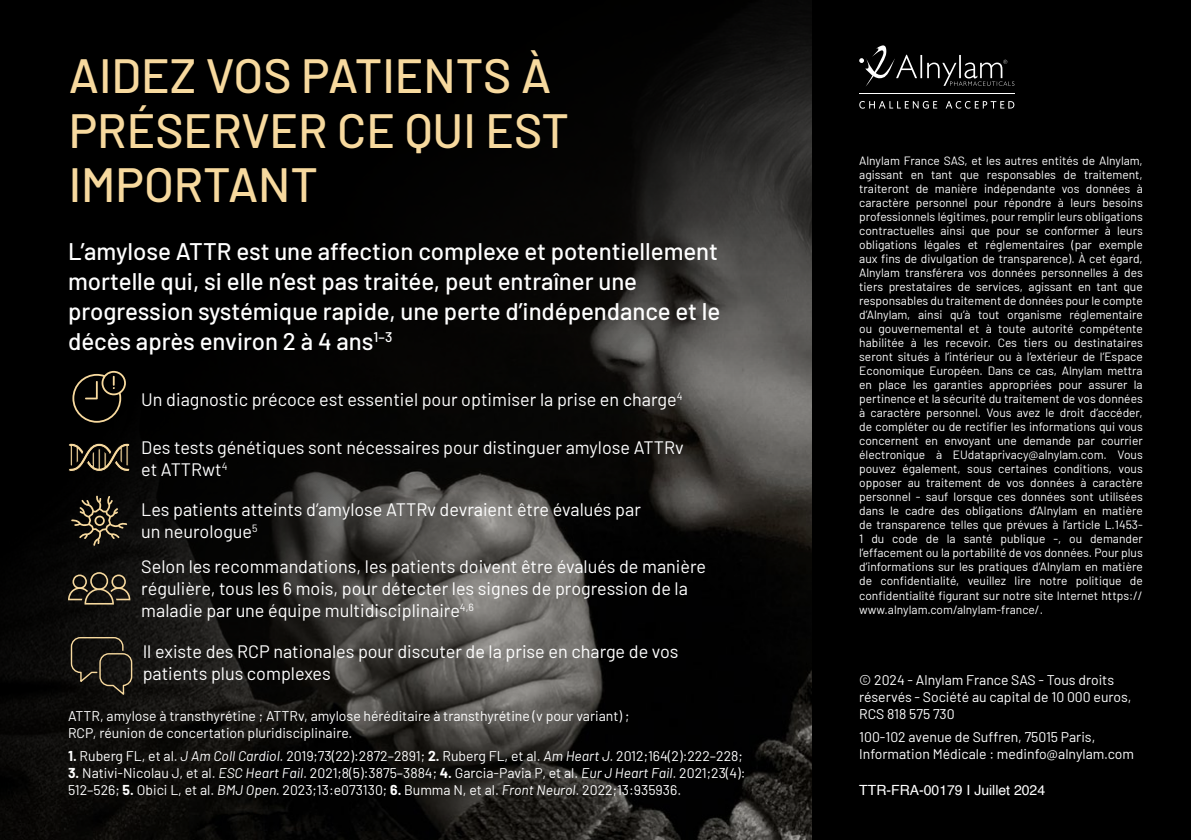
<style>
.page{position:relative;width:1191px;height:840px;background:#fff}
.page>*{position:absolute;margin:0;border:0;box-sizing:border-box;transform-origin:0 0}
.t1{font:500 48px/54px "Barlow";color:#f7d99e}
.t2{font:500 24px/30px "Barlow";color:#fff}
.t3{font:18px/22px "Barlow";color:#fff}
.t4{font:14px/17px "Barlow";color:#fff}
.t5{font:14px "Helvetica";color:#fff}
.t6{font:12px/14px "Barlow";color:#fff;text-align:justify}
.s1{font-weight:700}
.s2{font-style:italic}
</style>
<div class="page">
<div style="left:0;top:0;width:1191px;height:839px;background:#000"></div>
<img style="left:0;top:1px;width:811px;height:838px">
<svg style="left:859px;top:45px;width:155px;height:41px"></svg>
<svg style="left:859px;top:101px;width:78px;height:8px"></svg>
<svg style="left:945px;top:101px;width:69px;height:8px"></svg>
<hr style="left:859px;top:93px;width:155px;height:1px;background:#fff">
<svg style="left:71px;top:495px;width:56px;height:50px"></svg>
<svg style="left:68px;top:572px;width:62px;height:32px"></svg>
<svg style="left:72px;top:370px;width:54px;height:52px"></svg>
<svg style="left:68px;top:442px;width:63px;height:30px"></svg>
<svg style="left:70px;top:636px;width:54px;height:48px"></svg>
<div style="left:99px;top:652px;width:33px;height:33px;border:1px solid #f7d99e;border-radius:9px"></div>
<h1 class="t1" style="left:69px;top:45px;width:502px">AIDEZ VOS PATIENTS À<br>PRÉSERVER CE QUI EST<br>IMPORTANT</h1>
<h2 class="t2" style="left:68px;top:235px;width:654px">L’amylose ATTR est une affection complexe et potentiellement mortelle qui, si elle n’est pas traitée, peut entraîner une progression systémique rapide, une perte d’indépendance et le décès après environ 2 à 4 ans<sup>1–3</sup></h2>
<h3 class="t3" style="left:141px;top:386px;width:542px">Un diagnostic précoce est essentiel pour optimiser la prise en charge<sup>4</sup></h3>
<h3 class="t3" style="left:141px;top:435px;width:544px">Des tests génétiques sont nécessaires pour distinguer amylose ATTRv et ATTRwt<sup>4</sup></h3>
<h3 class="t3" style="left:141px;top:496px;width:501px">Les patients atteints d’amylose ATTRv devraient être évalués par un neurologue<sup>5</sup></h3>
<h3 class="t3" style="left:141px;top:554px;width:566px">Selon les recommandations, les patients doivent être évalués de manière régulière, tous les 6 mois, pour détecter les signes de progression de la maladie par une équipe multidisciplinaire<sup>4,6</sup></h3>
<h3 class="t3" style="left:143px;top:638px;width:537px">Il existe des RCP nationales pour discuter de la prise en charge de vos patients plus complexes</h3>
<p class="t4" style="left:68px;top:705px;width:563px">ATTR, amylose à transthyrétine ; ATTRv, amylose héréditaire à transthyrétine (v pour variant) ;<br>RCP, réunion de concertation pluridisciplinaire.</p>
<p class="t4" style="left:68px;top:745px;width:676px"><span class="s1">1.</span> Ruberg FL, et al. <span class="s2">J Am Coll Cardiol.</span> 2019;73(22):2872–2891; <span class="s1">2.</span> Ruberg FL, et al. <span class="s2">Am Heart J.</span> 2012;164(2):222–228;</p>
<p class="t4" style="left:68px;top:762px;width:679px"><span class="s1">3.</span> Nativi-Nicolau J, et al. <span class="s2">ESC Heart Fail.</span> 2021;8(5):3875–3884; <span class="s1">4.</span> Garcia-Pavia P, et al. <span class="s2">Eur J Heart Fail.</span> 2021;23(4):<br>512–526; <span class="s1">5.</span> Obici L, et al. <span class="s2">BMJ Open.</span> 2023;13:e073130; <span class="s1">6.</span> Bumma N, et al. <span class="s2">Front Neurol.</span> 2022;13:935936.</p>
<p class="t6" style="left:859px;top:152px;width:285px">Alnylam France SAS, et les autres entités de Alnylam, agissant en tant que responsables de traitement, traiteront de manière indépendante vos données à caractère personnel pour répondre à leurs besoins professionnels légitimes, pour remplir leurs obligations contractuelles ainsi que pour se conformer à leurs obligations légales et réglementaires (par exemple aux fins de divulgation de transparence). À cet égard, Alnylam transférera vos données personnelles à des tiers prestataires de services, agissant en tant que responsables du traitement de données pour le compte d’Alnylam, ainsi qu’à tout organisme réglementaire ou gouvernemental et à toute autorité compétente habilitée à les recevoir. Ces tiers ou destinataires seront situés à l’intérieur ou à l’extérieur de l’Espace Economique Européen. Dans ce cas, Alnylam mettra en place les garanties appropriées pour assurer la pertinence et la sécurité du traitement de vos données à caractère personnel. Vous avez le droit d’accéder, de compléter ou de rectifier les informations qui vous concernent en envoyant une demande par courrier électronique à EUdataprivacy@alnylam.com. Vous pouvez également, sous certaines conditions, vous opposer au traitement de vos données à caractère personnel - sauf lorsque ces données sont utilisées dans le cadre des obligations d’Alnylam en matière de transparence telles que prévues à l’article L.1453- 1 du code de la santé publique -, ou demander l’effacement ou la portabilité de vos données. Pour plus d’informations sur les pratiques d’Alnylam en matière de confidentialité, veuillez lire notre politique de confidentialité figurant sur notre site Internet https:// www.alnylam.com/alnylam-france/.</p>
<p class="t4" style="left:859px;top:670px;width:274px">© 2024 - Alnylam France SAS - Tous droits réservés - Société au capital de 10 000 euros,<br>RCS 818 575 730</p>
<p class="t4" style="left:859px;top:727px;width:276px">100-102 avenue de Suffren, 75015 Paris,<br>Information Médicale : medinfo@alnylam.com</p>
<p class="t5" style="left:859px;top:778px;width:187px">TTR-FRA-00179 I Juillet 2024</p>
</div>
